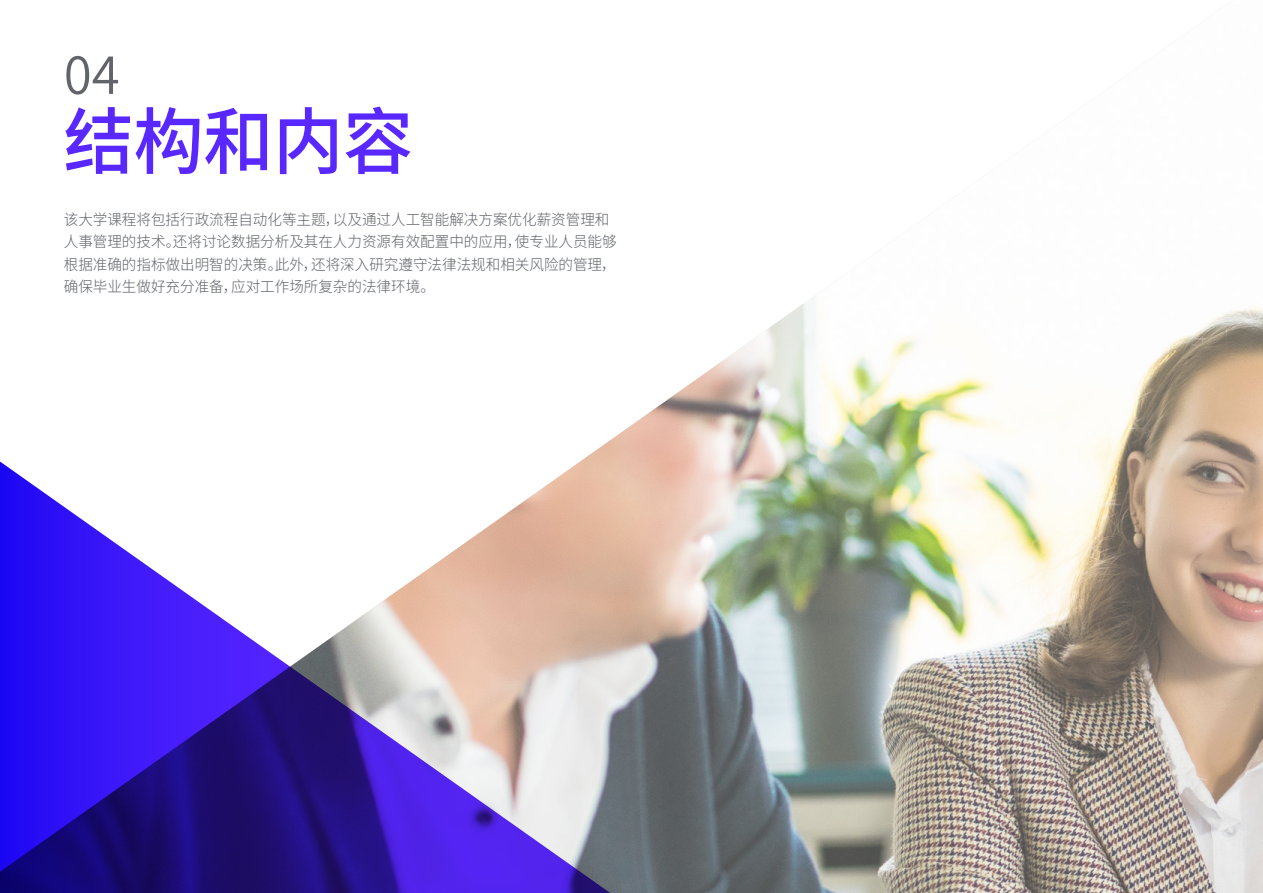
<style>
.page{position:relative;width:1263px;height:893px;background:#fff}
.page>*{position:absolute;margin:0;border:0;box-sizing:border-box;transform-origin:0 0}
.t1{font:500 72px "Source Han Sans CN";color:#5927ff}
.t2{font:52.5px "Source Han Sans CN";color:#61646a}
.t3{font:300 15px/22.5px "Source Han Sans CN";color:#61646a}
</style>
<div class="page">
<img style="left:602px;top:295px;width:661px;height:598px">
<svg style="left:0;top:446px;width:640px;height:447px"></svg>
<h2 class="t2" style="left:64px;top:45px;width:57px">04</h2>
<h1 class="t1" style="left:64px;top:101px;width:351px">结构和内容</h1>
<p class="t3" style="left:64px;top:208px;width:554px">该大学课程将包括行政流程自动化等主题，以及通过人工智能解决方案优化薪资管理和人事管理的技术。还将讨论数据分析及其在人力资源有效配置中的应用，使专业人员能够根据准确的指标做出明智的决策。此外，还将深入研究遵守法律法规和相关风险的管理，确保毕业生做好充分准备，应对工作场所复杂的法律环境。</p>
</div>
